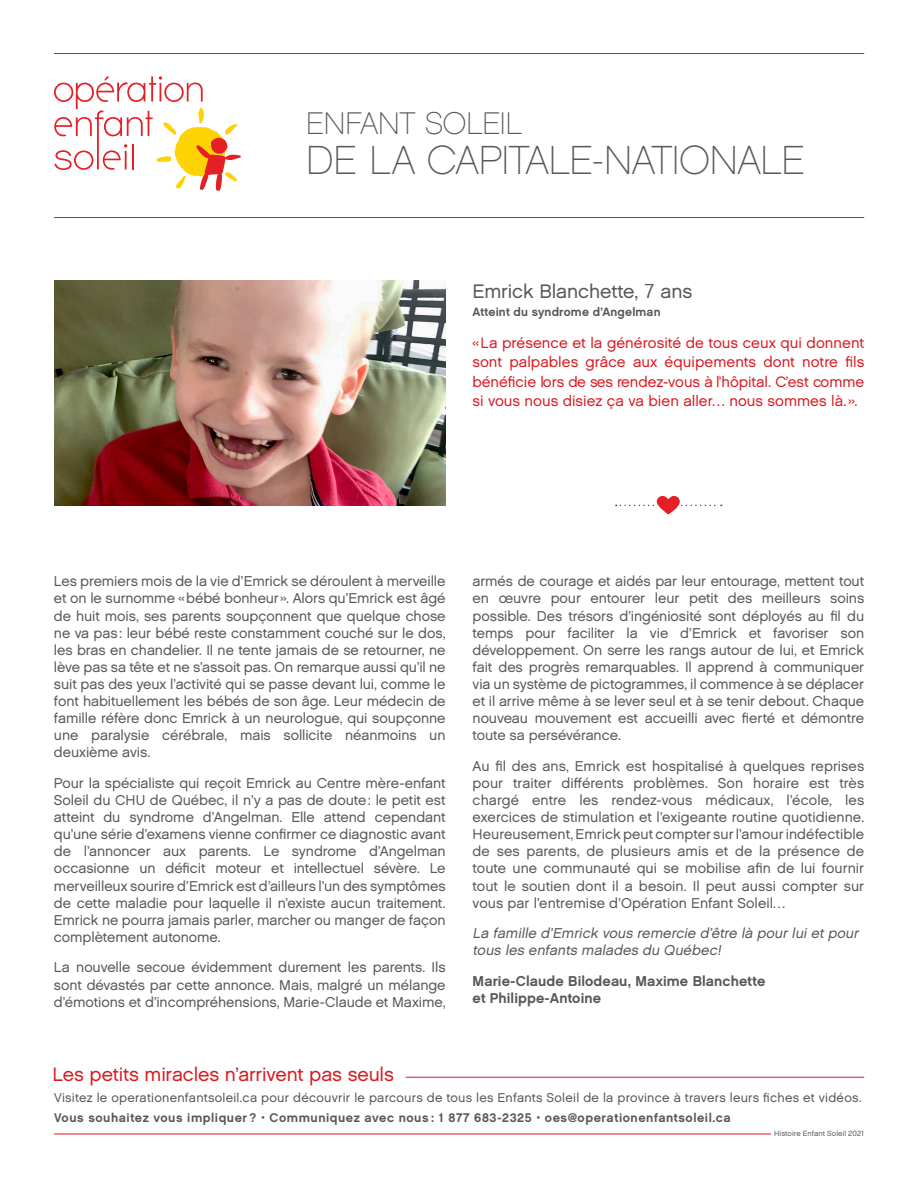
<style>
.page{position:relative;width:918px;height:1188px;background:#fff}
.page>*{position:absolute;margin:0;border:0;box-sizing:border-box;transform-origin:0 0}
.t1{font:40.5px "Chalet Paris Nineteen Sixty";letter-spacing:-.02em;color:#57585a}
.t2{font:31.2px "Chalet Paris Nineteen Sixty";letter-spacing:-.015em;color:#57585a}
.t3{font:19.5px "Chalet London Nineteen Sixty";letter-spacing:-.005em;color:#57585a}
.t4{font:19.35px "Chalet London Nineteen Sixty";letter-spacing:-.01em;color:#d81c23}
.t5{font:15px/19.5px "Chalet London Nineteen Sixty";color:#d81c23;text-align:justify}
.t6{font:14.25px/17.1px "Chalet London Nineteen Sixty";letter-spacing:-.005em;color:#57585a;text-align:justify}
.t7{font:italic 14.25px/17.1px "Chalet London Nineteen Sixty";color:#57585a}
.t8{font:14.25px/17.1px "Chalet New York Nineteen Sixty";letter-spacing:.005em;color:#57585a}
.t9{font:12.75px "Chalet London Nineteen Sixty";letter-spacing:.02em;color:#57585a}
.t10{font:12.6px "Chalet New York Nineteen Sixty";letter-spacing:.045em;color:#57585a}
.t11{font:12px "Chalet New York Nineteen Sixty";letter-spacing:.015em;color:#57585a}
.t12{font:7.5px "Chalet London Nineteen Sixty";letter-spacing:.01em;color:#57585a}
.s1{font-family:"Ebrima"}
</style>
<div class="page">
<svg style="left:54px;top:76px;width:187px;height:115px"></svg>
<hr style="left:54px;top:1134px;width:717px;height:1px;background:#d81c23">
<hr style="left:54px;top:217px;width:810px;height:1px;background:#d81c23">
<hr style="left:54px;top:53px;width:810px;height:1px;background:#d81c23">
<hr style="left:406px;top:1077px;width:458px;height:1px;background:#d81c23">
<svg style="left:616px;top:495px;width:106px;height:20px"></svg>
<img style="left:54px;top:281px;width:392px;height:224px">
<h2 class="t2" style="left:306px;top:105px;width:218px">ENFANT SOLEIL</h2>
<h1 class="t1" style="left:306px;top:136px;width:501px">DE LA CAPITALE-NATIONALE</h1>
<h3 class="t3" style="left:472px;top:280px;width:221px">Emrick Blanchette, <span class="s1">7</span> ans</h3>
<p class="t11" style="left:472px;top:305px;width:190px">Atteint du syndrome d’Angelman</p>
<p class="t5" style="left:472px;top:333px;width:393px">« La présence et la générosité de tous ceux qui donnent sont palpables grâce aux équipements dont notre fils bénéficie lors de ses rendez-vous à l’hôpital. C’est comme si vous nous disiez ça va bien aller… nous sommes là. ».</p>
<p class="t6" style="left:54px;top:573px;width:393px">Les premiers mois de la vie d’Emrick se déroulent à merveille et on le surnomme «bébé bonheur». Alors qu’Emrick est âgé de huit mois, ses parents soupçonnent que quelque chose ne va pas: leur bébé reste constamment couché sur le dos, les bras en chandelier. Il ne tente jamais de se retourner, ne lève pas sa tête et ne s’assoit pas. On remarque aussi qu’il ne suit pas des yeux l’activité qui se passe devant lui, comme le font habituellement les bébés de son âge. Leur médecin de famille réfère donc Emrick à un neurologue, qui soupçonne une paralysie cérébrale, mais sollicite néanmoins un deuxième avis.</p>
<p class="t6" style="left:54px;top:774px;width:393px">Pour la spécialiste qui reçoit Emrick au Centre mère-enfant Soleil du CHU de Québec, il n’y a pas de doute: le petit est atteint du syndrome d’Angelman. Elle attend cependant qu’une série d’examens vienne confirmer ce diagnostic avant de l’annoncer aux parents. Le syndrome d’Angelman occasionne un déficit moteur et intellectuel sévère. Le merveilleux sourire d’Emrick est d’ailleurs l’un des symptômes de cette maladie pour laquelle il n’existe aucun traitement.<br>Emrick ne pourra jamais parler, marcher ou manger de façon complètement autonome.</p>
<p class="t6" style="left:54px;top:959px;width:393px">La nouvelle secoue évidemment durement les parents. Ils sont dévastés par cette annonce. Mais, malgré un mélange d’émotions et d’incompréhensions, Marie-Claude et Maxime,</p>
<p class="t6" style="left:473px;top:573px;width:393px">armés de courage et aidés par leur entourage, mettent tout en œuvre pour entourer leur petit des meilleurs soins possible. Des trésors d’ingéniosité sont déployés au fil du temps pour faciliter la vie d’Emrick et favoriser son développement. On serre les rangs autour de lui, et Emrick fait des progrès remarquables. Il apprend à communiquer via un système de pictogrammes, il commence à se déplacer et il arrive même à se lever seul et à se tenir debout. Chaque nouveau mouvement est accueilli avec fierté et démontre toute sa persévérance.</p>
<p class="t6" style="left:473px;top:757px;width:393px">Au fil des ans, Emrick est hospitalisé à quelques reprises pour traiter différents problèmes. Son horaire est très chargé entre les rendez-vous médicaux, l’école, les exercices de stimulation et l’exigeante routine quotidienne.<br>Heureusement, Emrick peut compter sur l’amour indéfectible de ses parents, de plusieurs amis et de la présence de toute une communauté qui se mobilise afin de lui fournir tout le soutien dont il a besoin. Il peut aussi compter sur vous par l’entremise d’Opération Enfant Soleil…</p>
<p class="t7" style="left:473px;top:925px;width:390px">La famille d’Emrick vous remercie d’être là pour lui et pour tous les enfants malades du Québec!</p>
<p class="t8" style="left:473px;top:972px;width:294px">Marie-Claude Bilodeau, Maxime Blanchette et Philippe-Antoine</p>
<h3 class="t4" style="left:52px;top:1063px;width:343px">Les petits miracles n’arrivent pas seuls</h3>
<p class="t9" style="left:54px;top:1089px;width:809px">Visitez le operationenfantsoleil.ca pour découvrir le parcours de tous les Enfants Soleil de la province à travers leurs fiches et vidéos.</p>
<p class="t10" style="left:54px;top:1110px;width:678px">Vous souhaitez vous impliquer ? • Communiquez avec nous : 1 877 683-2325 • oes@operationenfantsoleil.ca</p>
<p class="t12" style="left:774px;top:1129px;width:91px">Histoire Enfant Soleil 2021</p>
</div>
